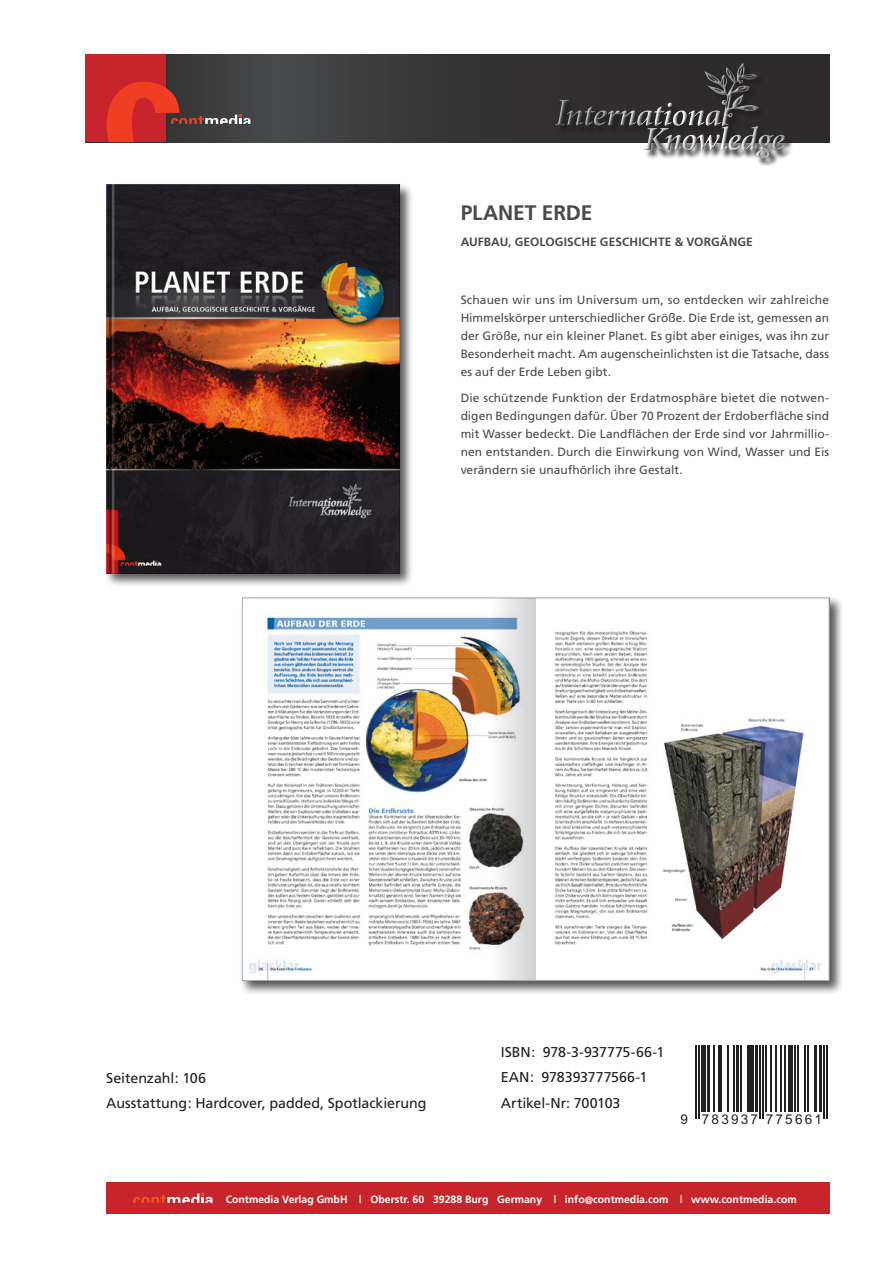
<style>
.page{position:relative;width:893px;height:1263px;background:#fff}
.page>*{position:absolute;margin:0;border:0;box-sizing:border-box;transform-origin:0 0}
.Fließ{font:700 21px "Frutiger";letter-spacing:-.005em;color:#494a4b}
.Fließ-2{font:14.25px/25.7px "Frutiger";letter-spacing:-.005em;color:#231f20}
.t1{font:13.5px "Arial";letter-spacing:.165em;color:#231f20}
.Fließ-3{font:12px/18px "Frutiger";letter-spacing:.005em;color:#494a4b;text-align:justify}
.Fließ-4{font:700 12px "Frutiger";letter-spacing:.005em;color:#494a4b}
.t2{font:700 10.5px "Frutiger";color:#fff}
</style>
<div class="page">
<svg style="left:85px;top:54px;width:744px;height:88px;background:#3a3839"></svg>
<div style="left:85px;top:55px;width:80px;height:87px;background:#c8242b"></div>
<svg style="left:106px;top:82px;width:144px;height:60px"></svg>
<div style="left:106px;top:1182px;width:723px;height:32px;background:#c8242b"></div>
<svg style="left:133px;top:1193px;width:80px;height:10px"></svg>
<svg style="left:757px;top:62px;width:36px;height:104px"></svg>
<svg style="left:554px;top:61px;width:232px;height:98px;background:#545253"></svg>
<hr style="left:696px;top:1045px;width:1px;height:74px;background:#231f20">
<hr style="left:698px;top:1045px;width:2px;height:74px;background:#231f20">
<hr style="left:701px;top:1045px;width:4px;height:67px;background:#231f20">
<hr style="left:707px;top:1045px;width:3px;height:67px;background:#231f20">
<hr style="left:714px;top:1045px;width:1px;height:67px;background:#231f20">
<hr style="left:718px;top:1045px;width:1px;height:67px;background:#231f20">
<hr style="left:721px;top:1045px;width:1px;height:67px;background:#231f20">
<hr style="left:728px;top:1045px;width:1px;height:67px;background:#231f20">
<hr style="left:733px;top:1045px;width:2px;height:67px;background:#231f20">
<hr style="left:736px;top:1045px;width:3px;height:67px;background:#231f20">
<hr style="left:740px;top:1045px;width:1px;height:67px;background:#231f20">
<hr style="left:747px;top:1045px;width:1px;height:67px;background:#231f20">
<hr style="left:750px;top:1045px;width:4px;height:67px;background:#231f20">
<hr style="left:755px;top:1045px;width:3px;height:67px;background:#231f20">
<hr style="left:760px;top:1045px;width:1px;height:74px;background:#231f20">
<hr style="left:762px;top:1045px;width:2px;height:74px;background:#231f20">
<hr style="left:765px;top:1045px;width:1px;height:67px;background:#231f20">
<hr style="left:771px;top:1045px;width:1px;height:67px;background:#231f20">
<hr style="left:775px;top:1045px;width:1px;height:67px;background:#231f20">
<hr style="left:780px;top:1045px;width:2px;height:67px;background:#231f20">
<hr style="left:785px;top:1045px;width:1px;height:67px;background:#231f20">
<hr style="left:789px;top:1045px;width:4px;height:67px;background:#231f20">
<hr style="left:794px;top:1045px;width:2px;height:67px;background:#231f20">
<hr style="left:797px;top:1045px;width:1px;height:67px;background:#231f20">
<hr style="left:804px;top:1045px;width:1px;height:67px;background:#231f20">
<hr style="left:807px;top:1045px;width:1px;height:67px;background:#231f20">
<hr style="left:814px;top:1045px;width:3px;height:67px;background:#231f20">
<hr style="left:819px;top:1045px;width:3px;height:67px;background:#231f20">
<hr style="left:823px;top:1045px;width:2px;height:74px;background:#231f20">
<hr style="left:826px;top:1045px;width:2px;height:74px;background:#231f20">
<div style="left:240px;top:595px;width:604px;height:400px;background:#231f20;opacity:.75"></div>
<div style="left:242px;top:597px;width:588px;height:384px;background:#231f20;opacity:.75"></div>
<img style="left:490px;top:598px;width:45px;height:382px">
<div style="left:104px;top:182px;width:309px;height:406px;background:#231f20;opacity:.75"></div>
<div style="left:106px;top:184px;width:294px;height:390px;background:#231f20;opacity:.75"></div>
<p class="Fließ" style="left:461px;top:200px;width:133px">Planet Erde</p>
<p class="Fließ-4" style="left:461px;top:235px;width:170px">Aufbau, geo logi sch e Geschich</p>
<p class="Fließ-4" style="left:658px;top:235px;width:96px">te &amp; Vo rgänge</p>
<p class="Fließ-3" style="left:461px;top:291px;width:370px">Schauen wir uns im Universum um, so entdecken wir zahlreiche Himmelskörper unterschiedlicher Größe. Die Erde ist, gemessen an der Größe, nur ein kleiner Planet. Es gibt aber einiges, was ihn zur Besonderheit macht. Am augenscheinlichsten ist die Tatsache, dass es auf der Erde Leben gibt.</p>
<p class="Fließ-3" style="left:461px;top:389px;width:370px">Die schützende Funktion der Erdatmosphäre bietet die notwen&shy;digen Bedingungen dafür. Über 70 Prozent der Erdoberfläche sind mit Wasser bedeckt. Die Landflächen der Erde sind vor Jahrmillio&shy;nen entstanden. Durch die Einwirkung von Wind, Wasser und Eis verändern sie unaufhörlich ihre Gestalt.</p>
<p class="Fließ-2" style="left:106px;top:1065px;width:322px">Seitenzahl: 106<br>Ausstattung: Hardcover, padded, Spotlackierung</p>
<p class="Fließ-2" style="left:501px;top:1039px;width:165px">ISBN: 978-3-937775-66-1</p>
<p class="Fließ-2" style="left:501px;top:1064px;width:148px">EAN: 978393777566-1</p>
<p class="Fließ-2" style="left:501px;top:1090px;width:121px">Artikel-Nr: 700103</p>
<p class="t1" style="left:680px;top:1111px;width:143px">9 783937 775661</p>
<p class="t2" style="left:226px;top:1193px;width:573px">Contmedia Verlag GmbH | Oberstr. 60 39288 Burg Germany | info@contmedia.com | www.contmedia.com</p>
</div>
